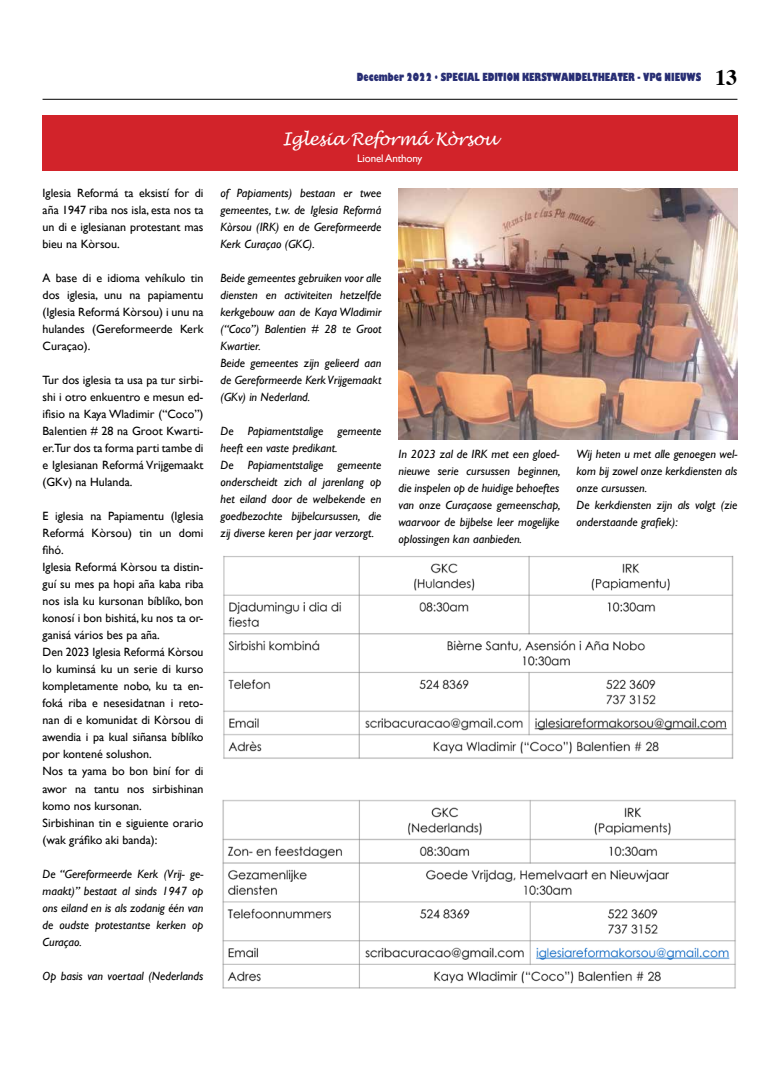
<style>
.page{position:relative;width:780px;height:1078px;background:#fff}
.page>*{position:absolute;margin:0;border:0;box-sizing:border-box;transform-origin:0 0}
.t1{font:17px "Lucida Handwriting Std";letter-spacing:-.025em;color:#fff}
.t2{font:italic 12px/17px "Gill Sans";color:#000;text-align:justify}
.t3{font:12px/17px "Gill Sans";color:#000;text-align:justify}
.t4{font:11px "Gill Sans MT Ult Bd Cn";color:#282e74}
.t5{font:11px "Gill Sans";letter-spacing:-.015em;color:#fff}
.s1{font-family:"Times";font-weight:700;font-size:22px;color:#000}
</style>
<div class="page">
<hr style="left:43px;top:99px;width:694px;height:1px;background:#000">
<div style="left:42px;top:115px;width:695px;height:55px;background:#d2232a"></div>
<img style="left:398px;top:189px;width:339px;height:250px">
<img style="left:223px;top:555px;width:511px;height:204px">
<img style="left:222px;top:799px;width:514px;height:190px">
<p class="t4" style="left:357px;top:70px;width:381px">December 2022 • SPECIAL EDITION KERSTWANDELTHEATER - VPG NIEUWS <span class="s1">13</span></p>
<p class="t3" style="left:43px;top:184px;width:162px">Iglesia Reformá ta eksistí for di aña 1947 riba nos isla, esta nos ta un di e iglesianan protestant mas bieu na Kòrsou.</p>
<p class="t3" style="left:43px;top:269px;width:162px">A base di e idioma vehíkulo tin dos iglesia, unu na papiamentu (Iglesia Reformá Kòrsou) i unu na hulandes (Gereformeerde Kerk Curaçao).</p>
<p class="t3" style="left:43px;top:371px;width:162px">Tur dos iglesia ta usa pa tur sirbi&shy;shi i otro enkuentro e mesun ed&shy;ifisio na Kaya Wladimir (“Coco”)<br>Balentien # 28 na Groot Kwarti&shy;er.Tur dos ta forma parti tambe di e Iglesianan Reformá Vrijgemaakt (GKv) na Hulanda.</p>
<p class="t3" style="left:43px;top:507px;width:162px;text-align:left">E iglesia na Papiamentu (Iglesia<br>Reformá Kòrsou) tin un domi fihó.<br>Iglesia Reformá Kòrsou ta distin&shy;guí su mes pa hopi aña kaba riba nos isla ku kursonan bíblíko, bon konosí i bon bishitá, ku nos ta or&shy;ganisá vários bes pa aña.<br>Den 2023 Iglesia Reformá Kòrsou lo kuminsá ku un serie di kurso kompletamente nobo, ku ta en&shy;foká riba e nesesidatnan i reto&shy;nan di e komunidat di Kòrsou di awendia i pa kual siñansa bíblíko por kontené solushon.<br>Nos ta yama bo bon biní for di awor na tantu nos sirbishinan komo nos kursonan.<br>Sirbishinan tin e siguiente orario (wak gráfiko aki banda):</p>
<p class="t2" style="left:43px;top:864px;width:162px">De “Gereformeerde Kerk (Vrij- ge&shy;maakt)” bestaat al sinds 1947 op ons eiland en is als zodanig één van de oudste protestantse kerken op Curaçao.</p>
<p class="t2" style="left:43px;top:966px;width:162px">Op basis van voertaal (Nederlands</p>
<h1 class="t1" style="left:282px;top:128px;width:216px">Iglesia Reformá Kòrsou</h1>
<p class="t5" style="left:357px;top:152px;width:67px">Lionel Anthony</p>
<p class="t2" style="left:220px;top:184px;width:162px">of Papiaments) bestaan er twee gemeentes, t.w. de Iglesia Reformá Kòrsou (IRK) en de Gereformeerde Kerk Curaçao (GKC).</p>
<p class="t2" style="left:220px;top:269px;width:162px;text-align:left">Beide gemeentes gebruiken voor alle diensten en activiteiten hetzelfde kerkgebouw aan de Kaya Wladimir (“Coco”) Balentien # 28 te Groot<br>Kwartier.<br>Beide gemeentes zijn gelieerd aan de Gereformeerde Kerk Vrijgemaakt (GKv) in Nederland.</p>
<p class="t2" style="left:220px;top:422px;width:162px;text-align:left">De Papiamentstalige gemeente heeft een vaste predikant.<br>De Papiamentstalige gemeente onderscheidt zich al jarenlang op het eiland door de welbekende en goedbezochte bijbelcursussen, die zij diverse keren per jaar verzorgt.</p>
<p class="t2" style="left:398px;top:445px;width:164px">In 2023 zal de IRK met een gloed&shy;nieuwe serie cursussen beginnen, die inspelen op de huidige behoeftes van onze Curaçaose gemeenschap, waarvoor de bijbelse leer mogelijke oplossingen kan aanbieden.</p>
<p class="t2" style="left:576px;top:445px;width:162px;text-align:left">Wij heten u met alle genoegen wel&shy;kom bij zowel onze kerkdiensten als onze cursussen.<br>De kerkdiensten zijn als volgt (zie onderstaande grafiek):</p>
</div>
